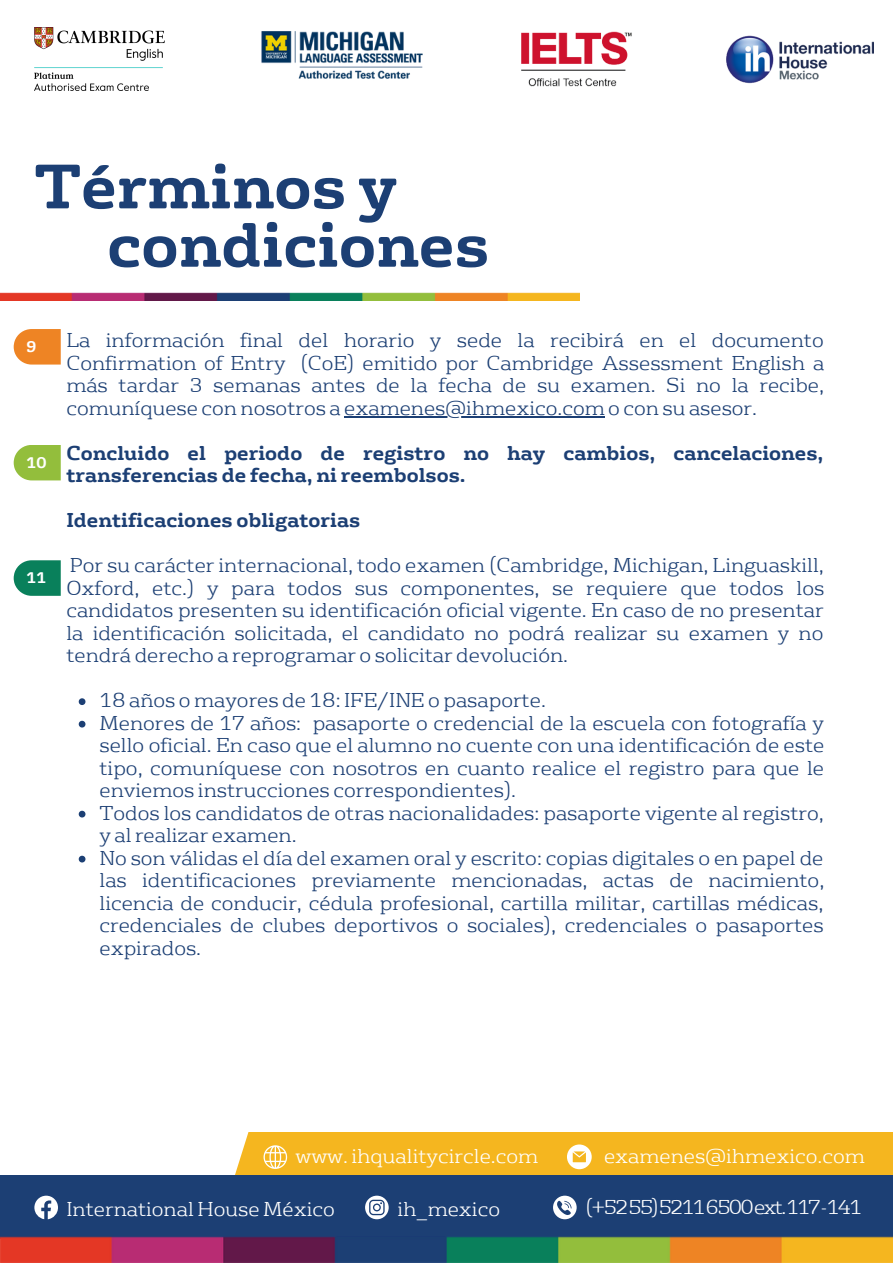
<style>
.page{position:relative;width:893px;height:1264px;background:#fff}
.page>*{position:absolute;margin:0;border:0;box-sizing:border-box;transform-origin:0 0}
.t1{font:700 60.6px "FS Rufus";color:#1c3f74}
.t2{font:300 19.5px/22.5px "FS Rufus";color:#1c3f74;text-align:justify}
.t3{font:700 19.5px/22.5px "FS Rufus";color:#1c3f74}
.t4{font:300 19.5px "FS Rufus";color:#fff}
.t5{font:300 19.5px "FS Rufus";letter-spacing:-.085em;color:#fff}
.t6{font:700 15px "FS Rufus";color:#fff}
</style>
<div class="page">
<div style="left:42px;top:1131px;width:850px;height:64px;background:#f5b61f"></div>
<div style="left:0;top:1175px;width:892px;height:64px;background:#1c3f74"></div>
<svg style="left:34px;top:1131px;width:216px;height:88px"></svg>
<svg style="left:365px;top:1195px;width:23px;height:24px"></svg>
<svg style="left:263px;top:1145px;width:24px;height:23px"></svg>
<svg style="left:567px;top:1144px;width:24px;height:25px"></svg>
<svg style="left:553px;top:1195px;width:23px;height:24px"></svg>
<img style="left:0;top:1236px;width:892px;height:26px">
<img style="left:726px;top:36px;width:147px;height:47px">
<img style="left:34px;top:28px;width:131px;height:63px">
<img style="left:261px;top:31px;width:162px;height:48px">
<img style="left:521px;top:31px;width:111px;height:56px">
<img style="left:0;top:292px;width:579px;height:8px">
<svg style="left:79px;top:698px;width:6px;height:7px"></svg>
<svg style="left:79px;top:720px;width:6px;height:7px"></svg>
<svg style="left:79px;top:810px;width:6px;height:7px"></svg>
<svg style="left:79px;top:855px;width:6px;height:7px"></svg>
<hr style="left:344px;top:416px;width:260px;height:1px;background:#1c3f74">
<svg style="left:14px;top:329px;width:47px;height:35px;background:#ef8d35"></svg>
<svg style="left:14px;top:445px;width:47px;height:35px;background:#9bc34b"></svg>
<svg style="left:14px;top:560px;width:47px;height:36px;background:#208b6a"></svg>
<p class="t1" style="left:34px;top:146px;width:364px">Términos y</p>
<p class="t1" style="left:107px;top:205px;width:383px">condiciones</p>
<p class="t6" style="left:26px;top:336px;width:12px">9</p>
<p class="t6" style="left:26px;top:452px;width:22px">10</p>
<p class="t6" style="left:26px;top:567px;width:22px">11</p>
<p class="t2" style="left:66px;top:329px;width:759px">La información final del horario y sede la recibirá en el documento Confirmation of Entry (CoE) emitido por Cambridge Assessment English a más tardar 3 semanas antes de la fecha de su examen. Si no la recibe, comuníquese con nosotros a examenes@ihmexico.com o con su asesor.</p>
<p class="t3" style="left:66px;top:442px;width:758px">Concluido el periodo de registro no hay cambios, cancelaciones, transferencias de fecha, ni reembolsos.</p>
<p class="t3" style="left:66px;top:509px;width:295px">Identificaciones obligatorias</p>
<p class="t2" style="left:66px;top:554px;width:759px">Por su carácter internacional, todo examen (Cambridge, Michigan, Linguaskill, Oxford, etc.) y para todos sus componentes, se requiere que todos los candidatos presenten su identificación oficial vigente. En caso de no presentar la identificación solicitada, el candidato no podrá realizar su examen y no tendrá derecho a reprogramar o solicitar devolución.</p>
<p class="t2" style="left:99px;top:689px;width:448px">18 años o mayores de 18: IFE/INE o pasaporte.</p>
<p class="t2" style="left:99px;top:711px;width:726px">Menores de 17 años: pasaporte o credencial de la escuela con fotografía y sello oficial. En caso que el alumno no cuente con una identificación de este tipo, comuníquese con nosotros en cuanto realice el registro para que le enviemos instrucciones correspondientes).</p>
<p class="t2" style="left:99px;top:801px;width:725px">Todos los candidatos de otras nacionalidades: pasaporte vigente al registro, y al realizar examen.</p>
<p class="t2" style="left:99px;top:846px;width:726px">No son válidas el día del examen oral y escrito: copias digitales o en papel de las identificaciones previamente mencionadas, actas de nacimiento, licencia de conducir, cédula profesional, cartilla militar, cartillas médicas, credenciales de clubes deportivos o sociales), credenciales o pasaportes expirados.</p>
<p class="t4" style="left:295px;top:1143px;width:244px">www. ihqualitycircle.com</p>
<p class="t4" style="left:604px;top:1143px;width:262px">examenes@ihmexico.com</p>
<p class="t5" style="left:585px;top:1194px;width:278px">(+5255)52116500ext.117-141</p>
<p class="t4" style="left:66px;top:1196px;width:270px">International House México</p>
<p class="t4" style="left:397px;top:1196px;width:104px">ih_mexico</p>
</div>
